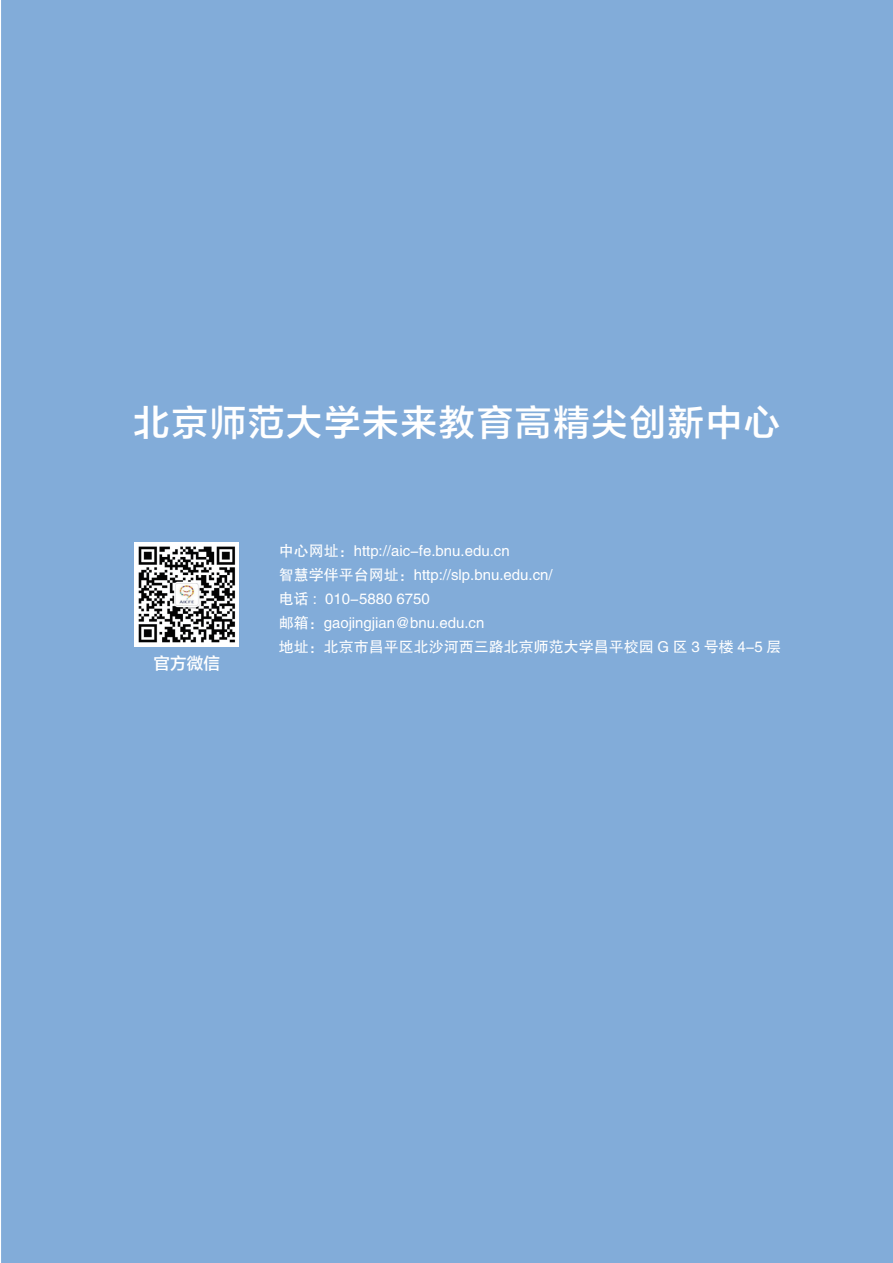
<style>
.page{position:relative;width:893px;height:1263px;background:#fff}
.page>*{position:absolute;margin:0;border:0;box-sizing:border-box;transform-origin:0 0}
.t1{font:36px "FZLTZHK GBK1 0";letter-spacing:.06em;color:#fff}
.t2{font:16.5px "FZLTZHK GBK1 0";color:#fff}
.t3{font:15px/24px "FZHTJW GB1 0";color:#fff}
</style>
<div class="page">
<div style="left:1px;top:0;width:892px;height:1263px;background:#82acd9"></div>
<img style="left:135px;top:543px;width:104px;height:103px">
<h1 class="t1" style="left:134px;top:403px;width:648px">北京师范大学未来教育高精尖创新中心</h1>
<p class="t2" style="left:154px;top:654px;width:68px">官方微信</p>
<p class="t3" style="left:279px;top:539px;width:504px">中心网址：http://aic-fe.bnu.edu.cn<br>智慧学伴平台网址：http://slp.bnu.edu.cn/<br>电话 : 010-5880 6750<br>邮箱：gaojingjian@bnu.edu.cn<br>地址：北京市昌平区北沙河西三路北京师范大学昌平校园 G 区 3 号楼 4-5 层</p>
</div>
